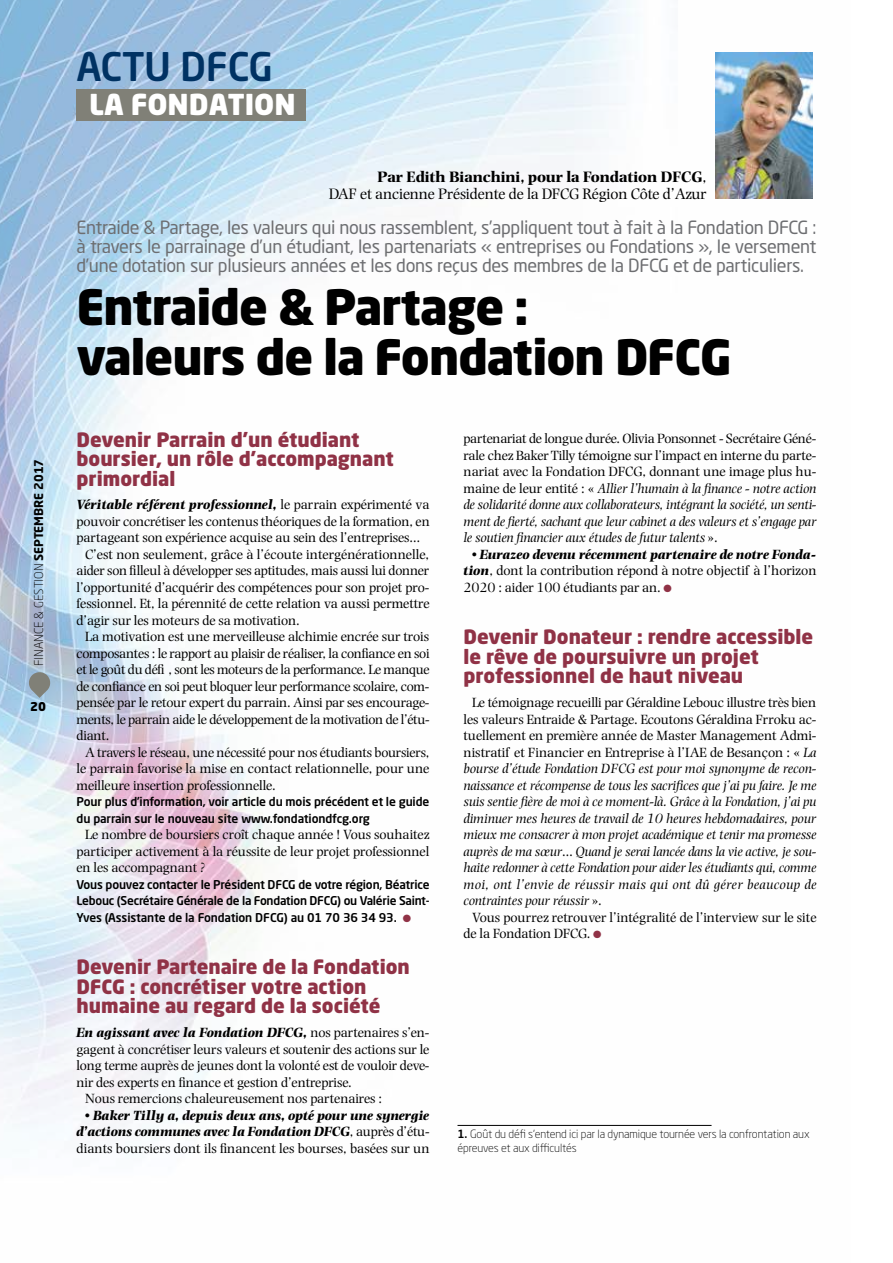
<style>
.page{position:relative;width:893px;height:1263px;background:#fff}
.page>*{position:absolute;margin:0;border:0;box-sizing:border-box;transform-origin:0 0}
.t1{font:900 48px/49.5px "Neo Sans Std";letter-spacing:-.02em;color:#000}
.t2{font:500 39px "Neo Sans Std";letter-spacing:-.01em;color:#003263}
.t3{font:900 28.5px "Neo Sans Std";color:#fff}
.t4{font:900 19.5px/19.5px "Neo Sans Std";color:#903246}
.t5{font:18px/18.8px "Neo Sans Std";letter-spacing:-.02em;color:#6d6e71;text-align:justify}
.t6{font:15.75px/16.5px "Photina MT Std";letter-spacing:-.01em;color:#000;text-align:right}
.t7{font:13.95px/16.5px "Photina MT Std";letter-spacing:-.01em;color:#000;text-align:justify}
.t8{font:italic 13.95px/16.5px "Photina MT Std";letter-spacing:-.01em;color:#000;text-align:justify}
.t9{font:italic 700 13.95px/16.5px "Photina MT Std";letter-spacing:-.01em;color:#000;text-align:justify}
.t10{font:500 12px/16.5px "Neo Sans Std";letter-spacing:-.01em;color:#000}
.t11{font:300 12px "Neo Sans Std";color:#000}
.t12{font:900 12px "Neo Sans Std";color:#000}
.t13{font:300 11.25px/13.5px "Neo Sans Std";letter-spacing:-.01em;color:#000}
.s1{font-weight:700}
.s2{font-weight:400;font-style:normal}
.s3{color:#903246}
.s4{font-style:normal}
.s5{font-weight:700;font-style:italic}
.s6{font-weight:500}
</style>
<div class="page">
<img style="left:0;top:0;width:813px;height:1142px">
<img style="left:716px;top:53px;width:97px;height:146px">
<hr style="left:457px;top:1125px;width:254px;height:1px;background:#000">
<svg style="left:28px;top:671px;width:23px;height:27px"></svg>
<div style="left:77px;top:89px;width:229px;height:32px;background:#808077"></div>
<p class="t11" style="left:32px;top:666px;width:209px;rotate:-90deg">Finance &amp; gestion <span class="s1">SEPTEMBRE 2017</span></p>
<p class="t12" style="left:30px;top:699px;width:17px">20</p>
<h2 class="t2" style="left:77px;top:42px;width:198px">ACTU DFCG</h2>
<h3 class="t3" style="left:89px;top:86px;width:208px">LA FONDATION</h3>
<p class="t6" style="left:329px;top:169px;width:379px"><span class="s1">Par Edith Bianchini, pour la Fondation DFCG</span>,<br>DAF et ancienne Présidente de la DFCG Région Côte d’Azur</p>
<p class="t5" style="left:77px;top:218px;width:741px">Entraide &amp; Partage, les valeurs qui nous rassemblent, s’appliquent tout à fait à la Fondation DFCG : à travers le parrainage d’un étudiant, les partenariats « entreprises ou Fondations », le versement d’une dotation sur plusieurs années et les dons reçus des membres de la DFCG et de particuliers.</p>
<h1 class="t1" style="left:77px;top:281px;width:657px">Entraide &amp; Partage :<br>valeurs de la Fondation DFCG</h1>
<h3 class="t4" style="left:77px;top:429px;width:319px">Devenir Parrain d’un étudiant boursier, un rôle d’accompagnant primordial</h3>
<p class="t9" style="left:77px;top:496px;width:354px">Véritable référent professionnel, <span class="s2">le parrain expérimenté va</span></p>
<p class="t7" style="left:77px;top:513px;width:355px">pouvoir concrétiser les contenus théoriques de la formation, en</p>
<p class="t7" style="left:77px;top:529px;width:345px">partageant son expérience acquise au sein des l’entreprises…</p>
<p class="t7" style="left:85px;top:546px;width:346px">C’est non seulement, grâce à l’écoute intergénérationnelle,</p>
<p class="t7" style="left:77px;top:562px;width:354px">aider son filleul à développer ses aptitudes, mais aussi lui donner</p>
<p class="t7" style="left:77px;top:579px;width:354px">l’opportunité d’acquérir des compétences pour son projet pro-</p>
<p class="t7" style="left:77px;top:595px;width:355px">fessionnel. Et, la pérennité de cette relation va aussi permettre</p>
<p class="t7" style="left:77px;top:612px;width:225px">d’agir sur les moteurs de sa motivation.</p>
<p class="t7" style="left:85px;top:628px;width:346px">La motivation est une merveilleuse alchimie encrée sur trois</p>
<p class="t7" style="left:77px;top:645px;width:355px">composantes : le rapport au plaisir de réaliser, la confiance en soi</p>
<p class="t7" style="left:77px;top:661px;width:355px">et le goût du défi , sont les moteurs de la performance. Le manque</p>
<p class="t7" style="left:77px;top:678px;width:354px">de confiance en soi peut bloquer leur performance scolaire, com-</p>
<p class="t7" style="left:77px;top:694px;width:354px">pensée par le retour expert du parrain. Ainsi par ses encourage-</p>
<p class="t7" style="left:77px;top:711px;width:354px">ments, le parrain aide le développement de la motivation de l’étu-</p>
<p class="t7" style="left:77px;top:727px;width:34px">diant.</p>
<p class="t7" style="left:85px;top:744px;width:346px">A travers le réseau, une nécessité pour nos étudiants boursiers,</p>
<p class="t7" style="left:77px;top:760px;width:355px">le parrain favorise la mise en contact relationnelle, pour une</p>
<p class="t7" style="left:77px;top:777px;width:201px">meilleure insertion professionnelle.</p>
<p class="t10" style="left:77px;top:793px;width:354px">Pour plus d’information, voir article du mois précédent et le guide du parrain sur le nouveau site www.fondationdfcg.org</p>
<p class="t7" style="left:77px;top:826px;width:354px;text-indent:9px">Le nombre de boursiers croît chaque année ! Vous souhaitez participer activement à la réussite de leur projet professionnel en les accompagnant ?</p>
<p class="t10" style="left:77px;top:876px;width:355px;text-align:justify">Vous pouvez contacter le Président DFCG de votre région, Béatrice Lebouc (Secrétaire Générale de la Fondation DFCG) ou Valérie Saint-Yves (Assistante de la Fondation DFCG) au 01 70 36 34 93. <span class="s3">●</span></p>
<h3 class="t4" style="left:77px;top:956px;width:335px">Devenir Partenaire de la Fondation<br>DFCG : concrétiser votre action humaine au regard de la société</h3>
<p class="t9" style="left:77px;top:1024px;width:354px">En agissant avec la Fondation DFCG, <span class="s2">nos partenaires s’en-</span></p>
<p class="t7" style="left:77px;top:1041px;width:354px">gagent à concrétiser leurs valeurs et soutenir des actions sur le</p>
<p class="t7" style="left:77px;top:1057px;width:354px">long terme auprès de jeunes dont la volonté est de vouloir deve-</p>
<p class="t7" style="left:77px;top:1074px;width:277px">nir des experts en finance et gestion d’entreprise.</p>
<p class="t7" style="left:85px;top:1090px;width:298px">Nous remercions chaleureusement nos partenaires :</p>
<p class="t9" style="left:77px;top:1107px;width:355px;text-indent:9px">• Baker Tilly a, depuis deux ans, opté pour une synergie d’actions communes avec la Fondation DFCG<span class="s2">, auprès d’étu&shy;diants boursiers dont ils financent les bourses, basées sur un</span></p>
<p class="t8" style="left:463px;top:430px;width:354px"><span class="s4">partenariat de longue durée. Olivia Ponsonnet - Secrétaire Géné&shy;rale chez Baker Tilly témoigne sur l’impact en interne du parte&shy;nariat avec la Fondation DFCG, donnant une image plus hu&shy;maine de leur entité : «</span> Allier l’humain à la finance - notre action de solidarité donne aux collaborateurs, intégrant la société, un senti&shy;ment de fierté, sachant que leur cabinet a des valeurs et s’engage par le soutien financier aux études de futur talents <span class="s4">».</span></p>
<p class="t7" style="left:463px;top:546px;width:355px;text-indent:9px"><span class="s5">• Eurazeo devenu récemment partenaire de notre Fonda&shy;tion</span>, dont la contribution répond à notre objectif à l’horizon 2020 : aider 100 étudiants par an. <span class="s3">●</span></p>
<h3 class="t4" style="left:463px;top:626px;width:351px">Devenir Donateur : rendre accessible le rêve de poursuivre un projet professionnel de haut niveau</h3>
<p class="t8" style="left:463px;top:694px;width:355px;text-indent:9px"><span class="s4">Le témoignage recueilli par Géraldine Lebouc illustre très bien les valeurs Entraide &amp; Partage. Ecoutons Géraldina Frroku ac&shy;tuellement en première année de Master Management Admi&shy;nistratif et Financier en Entreprise à l’IAE de Besançon : «</span> La bourse d’étude Fondation DFCG est pour moi synonyme de recon&shy;naissance et récompense de tous les sacrifices que j’ai pu faire. Je me suis sentie fière de moi à ce moment-là. Grâce à la Fondation, j’ai pu diminuer mes heures de travail de 10 heures hebdomadaires, pour mieux me consacrer à mon projet académique et tenir ma promesse auprès de ma sœur… Quand je serai lancée dans la vie active, je sou&shy;haite redonner à cette Fondation pour aider les étudiants qui, comme moi, ont l’envie de réussir mais qui ont dû gérer beaucoup de contraintes pour réussir <span class="s4">».</span></p>
<p class="t7" style="left:463px;top:909px;width:355px;text-indent:9px">Vous pourrez retrouver l’intégralité de l’interview sur le site de la Fondation DFCG. <span class="s3">●</span></p>
<p class="t13" style="left:457px;top:1127px;width:354px"><span class="s6">1.</span> Goût du défi s’entend ici par la dynamique tournée vers la confrontation aux épreuves et aux difficultés</p>
</div>
